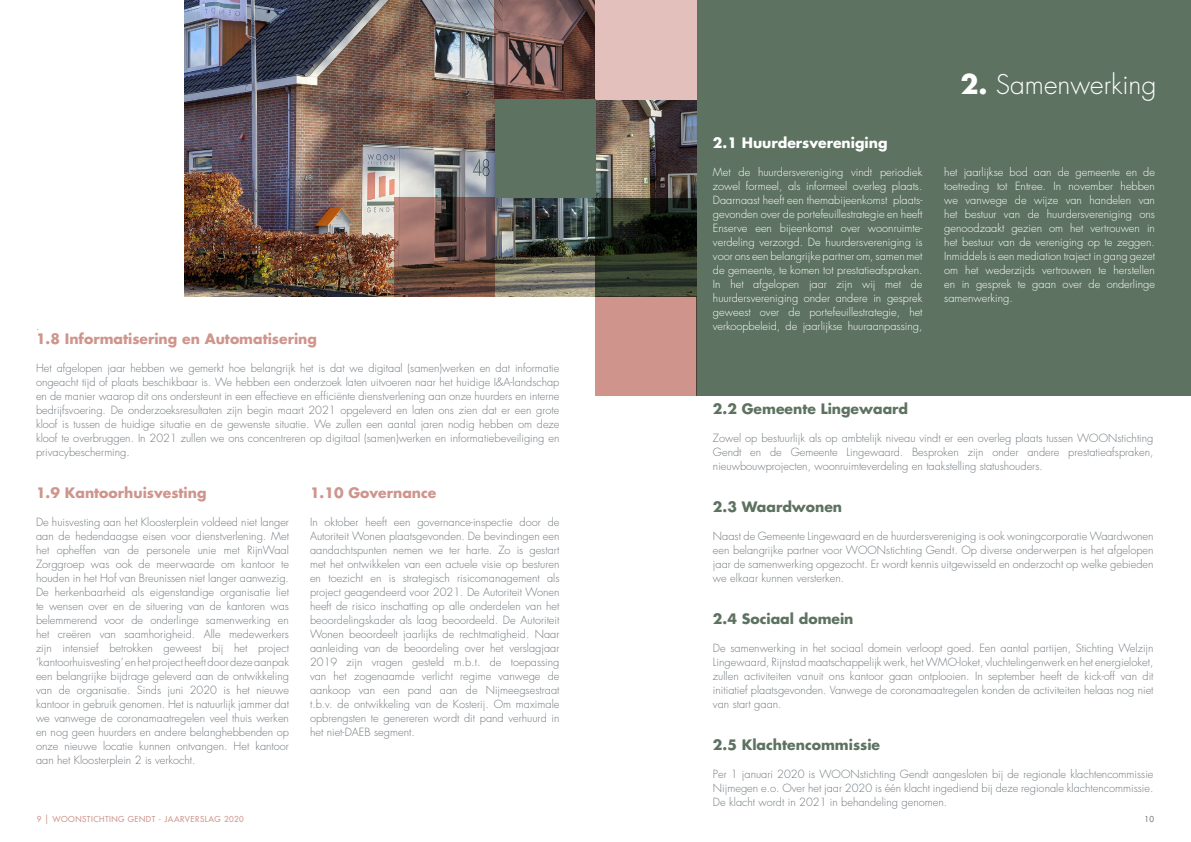
<style>
.page{position:relative;width:1191px;height:842px;background:#fff}
.page>*{position:absolute;margin:0;border:0;box-sizing:border-box;transform-origin:0 0}
.t1{font:300 26.4px "Futura Std";color:#fff}
.t2{font:700 14px "Futura Std";color:#5d7261}
.t3{font:700 14px "Futura Std";color:#cf958d}
.t4{font:700 14px "Futura Std";color:#fff}
.t5{font:300 11px/14px "Futura Std";color:#70787d;text-align:justify}
.t6{font:300 11px/14px "Futura Std";color:#fff;text-align:justify}
.t7{font:500 8px "Futura Std";letter-spacing:.06em;color:#cf958d}
.t8{font:500 8px "Futura Std";color:#70787d}
.s1{font-weight:700}
.s2{font-size:9.6px}
</style>
<div class="page">
<div style="left:697px;top:0;width:494px;height:396px;background:#5d7261"></div>
<img style="left:184px;top:0;width:513px;height:296px">
<svg style="left:495px;top:0;width:100px;height:99px;background:#73524d"></svg>
<div style="left:595px;top:0;width:102px;height:100px;background:#e3c0bb"></div>
<div style="left:495px;top:99px;width:100px;height:99px;background:#5d7261"></div>
<svg style="left:595px;top:198px;width:102px;height:98px;background:#22291d"></svg>
<svg style="left:394px;top:197px;width:101px;height:99px;background:#73544c"></svg>
<div style="left:595px;top:296px;width:102px;height:100px;background:#cf958d"></div>
<p class="t5" style="left:36px;top:319px;width:5px">.</p>
<p class="t3" style="left:36px;top:329px;width:282px">1.8 Informatisering en Automatisering</p>
<p class="t5" style="left:36px;top:361px;width:525px">Het afgelopen jaar hebben we gemerkt hoe belangrijk het is dat we digitaal (samen)werken en dat informatie ongeacht tijd of plaats beschikbaar is. We hebben een onderzoek laten uitvoeren naar het huidige I&amp;A-landschap en de manier waarop dit ons ondersteunt in een effectieve en efficiënte dienstverlening aan onze huurders en interne bedrijfsvoering. De onderzoeksresultaten zijn begin maart 2021 opgeleverd en laten ons zien dat er een grote kloof is tussen de huidige situatie en de gewenste situatie. We zullen een aantal jaren nodig hebben om deze kloof te overbruggen. In 2021 zullen we ons concentreren op digitaal (samen)werken en informatiebeveiliging en privacybescherming.</p>
<p class="t3" style="left:36px;top:483px;width:172px">1.9 Kantoorhuisvesting</p>
<p class="t5" style="left:36px;top:515px;width:254px">De huisvesting aan het Kloosterplein voldeed niet langer aan de hedendaagse eisen voor dienstverlening. Met het opheffen van de personele unie met RijnWaal Zorggroep was ook de meerwaarde om kantoor te houden in het Hof van Breunissen niet langer aanwezig.<br>De herkenbaarheid als eigenstandige organisatie liet te wensen over en de situering van de kantoren was belemmerend voor de onderlinge samenwerking en het creëren van saamhorigheid. Alle medewerkers zijn intensief betrokken geweest bij het project ‘kantoorhuisvesting’ en het project heeft door deze aanpak een belangrijke bijdrage geleverd aan de ontwikkeling van de organisatie. Sinds juni 2020 is het nieuwe kantoor in gebruik genomen. Het is natuurlijk jammer dat we vanwege de coronamaatregelen veel thuis werken en nog geen huurders en andere belanghebbenden op onze nieuwe locatie kunnen ontvangen. Het kantoor aan het Kloosterplein 2 is verkocht.</p>
<p class="t3" style="left:310px;top:483px;width:128px">1.10 Governance</p>
<p class="t5" style="left:310px;top:515px;width:251px">In oktober heeft een governance-inspectie door de<br>Autoriteit Wonen plaatsgevonden. De bevindingen een</p>
<p class="t5" style="left:310px;top:543px;width:251px">aandachtspunten nemen we ter harte. Zo is gestart met het ontwikkelen van een actuele visie op besturen en toezicht en is strategisch risicomanagement als project geagendeerd voor 2021. De Autoriteit Wonen heeft de risico inschatting op alle onderdelen van het beoordelingskader als laag beoordeeld. De Autoriteit Wonen beoordeelt jaarlijks de rechtmatigheid. Naar aanleiding van de beoordeling over het verslagjaar 2019 zijn vragen gesteld m.b.t. de toepassing van het zogenaamde verlicht regime vanwege de aankoop van een pand aan de Nijmeegsestraat t.b.v. de ontwikkeling van de Kosterij. Om maximale opbrengsten te genereren wordt dit pand verhuurd in het niet-DAEB segment.</p>
<p class="t1" style="left:960px;top:68px;width:197px"><span class="s1">2.</span> Samenwerking</p>
<p class="t4" style="left:713px;top:133px;width:176px">2.1 Huurdersvereniging</p>
<p class="t6" style="left:713px;top:165px;width:211px">Met de huurdersvereniging vindt periodiek zowel formeel, als informeel overleg plaats.<br>Daarnaast heeft een themabijeenkomst plaats&shy;gevonden over de portefeuillestrategie en heeft Enserve een bijeenkomst over woonruimte&shy;verdeling verzorgd. De huurdersvereniging is voor ons een belangrijke partner om, samen met de gemeente, te komen tot prestatieafspraken.<br>In het afgelopen jaar zijn wij met de huurdersvereniging onder andere in gesprek geweest over de portefeuillestrategie, het verkoopbeleid, de jaarlijkse huuraanpassing,</p>
<p class="t6" style="left:944px;top:165px;width:212px">het jaarlijkse bod aan de gemeente en de toetreding tot Entree. In november hebben we vanwege de wijze van handelen van het bestuur van de huurdersvereniging ons genoodzaakt gezien om het vertrouwen in het bestuur van de vereniging op te zeggen.<br>Inmiddels is een mediation traject in gang gezet om het wederzijds vertrouwen te herstellen en in gesprek te gaan over de onderlinge samenwerking.</p>
<p class="t2" style="left:713px;top:399px;width:197px">2.2 Gemeente Lingewaard</p>
<p class="t5" style="left:713px;top:431px;width:442px">Zowel op bestuurlijk als op ambtelijk niveau vindt er een overleg plaats tussen WOONstichting Gendt en de Gemeente Lingewaard. Besproken zijn onder andere prestatieafspraken, nieuwbouwprojecten, woonruimteverdeling en taakstelling statushouders.</p>
<p class="t2" style="left:713px;top:497px;width:131px">2.3 Waardwonen</p>
<p class="t5" style="left:713px;top:529px;width:442px">Naast de Gemeente Lingewaard en de huurdersvereniging is ook woningcorporatie Waardwonen een belangrijke partner voor WOONstichting Gendt. Op diverse onderwerpen is het afgelopen jaar de samenwerking opgezocht. Er wordt kennis uitgewisseld en onderzocht op welke gebieden we elkaar kunnen versterken.</p>
<p class="t2" style="left:713px;top:609px;width:142px">2.4 Sociaal domein</p>
<p class="t5" style="left:713px;top:641px;width:442px">De samenwerking in het sociaal domein verloopt goed. Een aantal partijen, Stichting Welzijn Lingewaard, Rijnstad maatschappelijk werk, het WMO-loket, vluchtelingenwerk en het energieloket, zullen activiteiten vanuit ons kantoor gaan ontplooien. In september heeft de kick-off van dit initiatief plaatsgevonden. Vanwege de coronamaatregelen konden de activiteiten helaas nog niet van start gaan.</p>
<p class="t2" style="left:713px;top:735px;width:169px">2.5 Klachtencommissie</p>
<p class="t5" style="left:713px;top:767px;width:442px">Per 1 januari 2020 is WOONstichting Gendt aangesloten bij de regionale klachtencommissie Nijmegen e.o. Over het jaar 2020 is één klacht ingediend bij deze regionale klachtencommissie.<br>De klacht wordt in 2021 in behandeling genomen.</p>
<p class="t7" style="left:37px;top:814px;width:209px">9 <span class="s2">|</span> WOONSTICHTING GENDT - JAARVERSLAG 2020</p>
<p class="t8" style="left:1144px;top:814px;width:11px">10</p>
</div>
